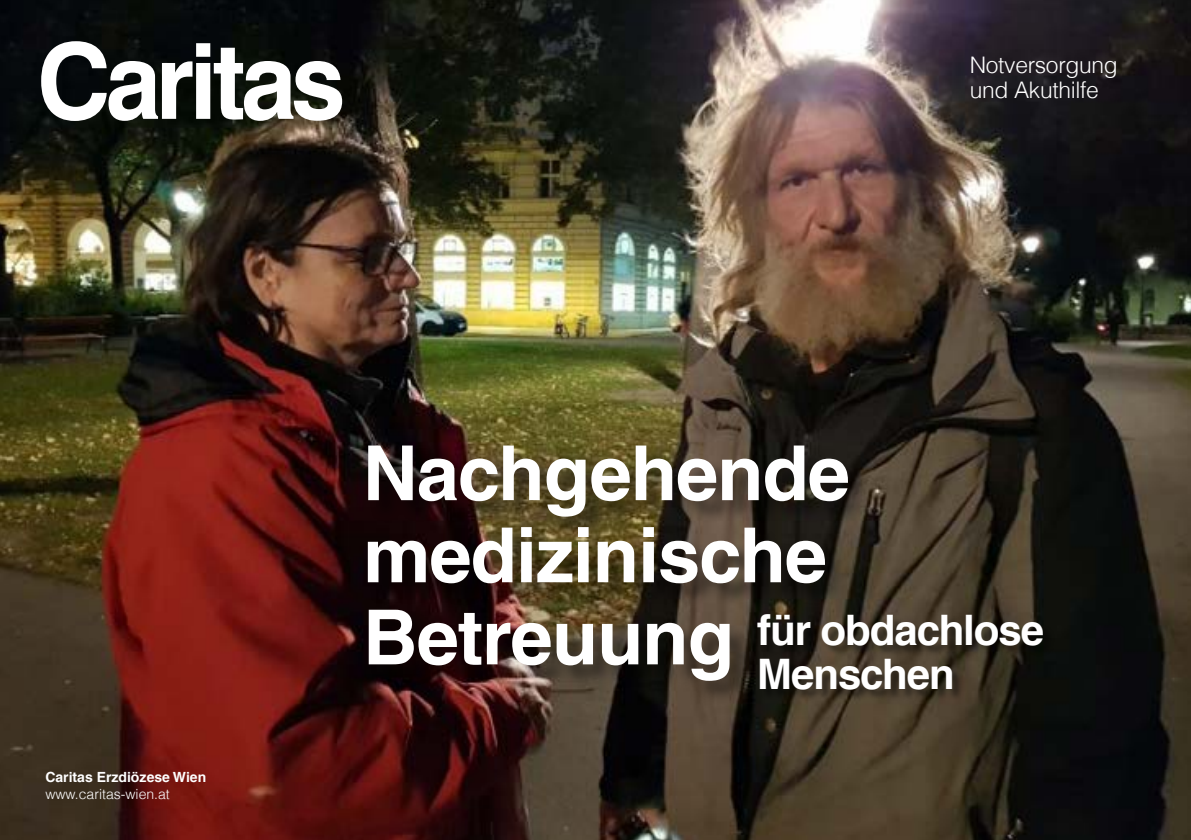
<style>
.page{position:relative;width:1191px;height:840px;background:#fff}
.page>*{position:absolute;margin:0;border:0;box-sizing:border-box;transform-origin:0 0}
.t1{font:700 76px/82px "Helvetica LT Com";letter-spacing:-.015em;color:#fff}
.t2{font:700 42px/44px "Helvetica LT Com";letter-spacing:-.025em;color:#fff}
.t3{font:300 22.8px/25px "Helvetica LT Com";letter-spacing:-.015em;color:#fff}
.t4{font:700 14px "Helvetica LT Com";color:#fff}
.t5{font:300 14px "Helvetica LT Com";color:#fff}
</style>
<div class="page">
<img style="left:0;top:0;width:1191px;height:839px">
<div style="left:369px;top:446px;width:501px;height:257px;background:#000;opacity:.45"></div>
<svg style="left:41px;top:41px;width:301px;height:80px"></svg>
<div style="left:759px;top:614px;width:297px;height:85px;background:#000;opacity:.45"></div>
<p class="t4" style="left:45px;top:768px;width:162px">Caritas Erzdiözese Wien</p>
<p class="t5" style="left:45px;top:784px;width:126px">www.caritas-wien.at</p>
<p class="t3" style="left:969px;top:52px;width:149px">Notversorgung und Akuthilfe</p>
<p class="t1" style="left:363px;top:432px;width:488px">Nachgehende medizinische<br>Betreuung</p>
<p class="t2" style="left:757px;top:607px;width:288px">für obdachlose<br>Menschen</p>
</div>
